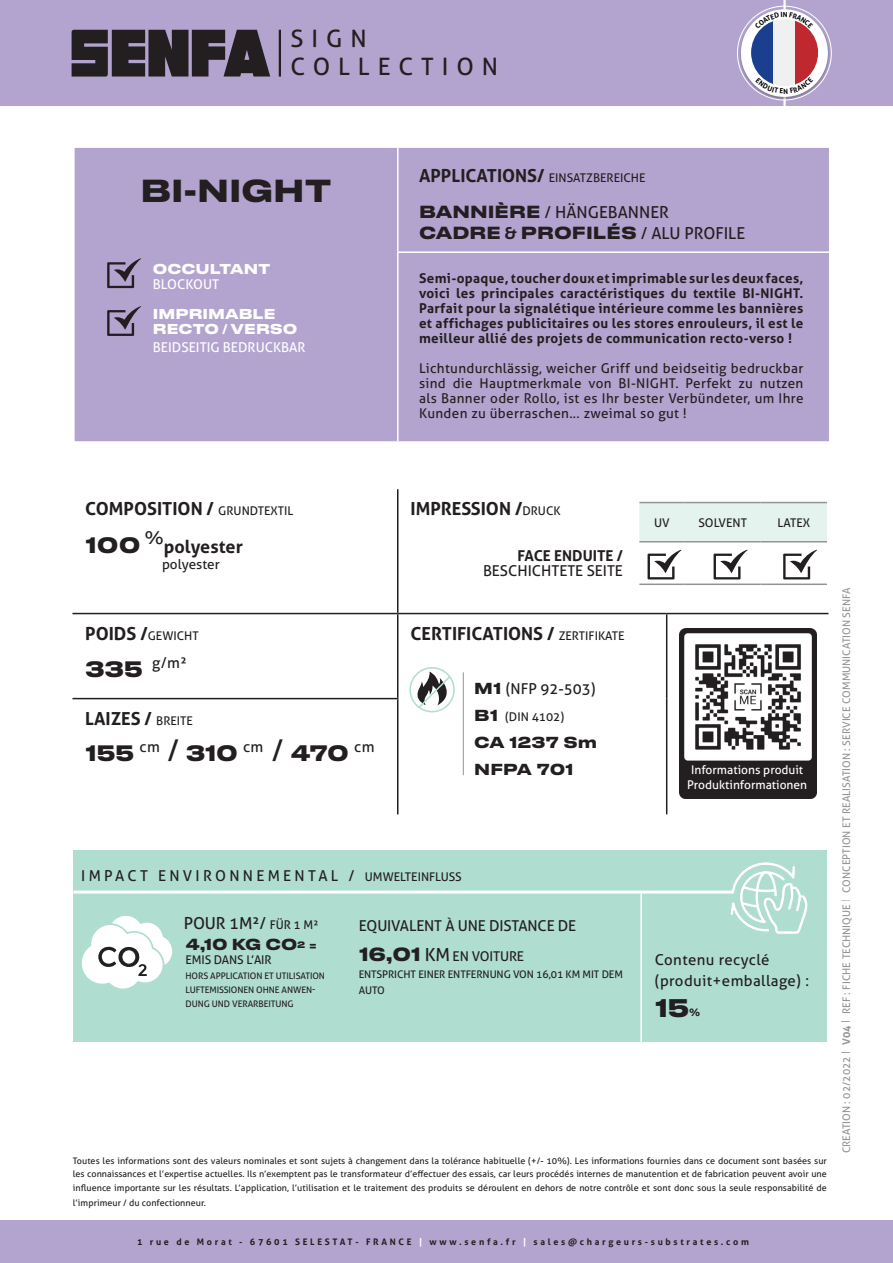
<style>
.page{position:relative;width:893px;height:1263px;background:#fff}
.page>*{position:absolute;margin:0;border:0;box-sizing:border-box;transform-origin:0 0}
.t1{font:700 30px "Druk Text Wide";letter-spacing:-.01em;color:#231f20}
.t2{font:24px "Aller";letter-spacing:.33em;color:#231f20}
.t3{font:700 24px "Druk Text Wide";color:#231f20}
.t4{font:700 21px "Druk Text Wide";letter-spacing:-.025em;color:#231f20}
.t5{font:700 18px "Aller";color:#231f20}
.t6{font:16.5px "Aller";color:#231f20}
.t7{font:700 16.5px "Druk Text Wide";color:#231f20}
.t8{font:15px/21px "Aller";letter-spacing:.01em;color:#231f20}
.t9{font:15px "Aller";letter-spacing:.22em;color:#231f20}
.t10{font:700 15px "Druk Text Wide";letter-spacing:-.01em;color:#231f20}
.t11{font:15px "Aller";letter-spacing:-.01em;color:#231f20}
.t12{font:700 15px "Aller";color:#231f20}
.t13{font:700 13.5px/15px "Aller";letter-spacing:.025em;color:#231f20;text-align:justify}
.t14{font:13.5px/15px "Aller";letter-spacing:.025em;color:#231f20;text-align:justify}
.t15{font:700 13.5px "Druk Text Wide";color:#fff}
.t16{font:13.5px "Aller";color:#fff}
.t17{font:13.5px "Aller";letter-spacing:-.01em;color:#231f20}
.t18{font:13.5px "Aller";color:#231f20}
.t19{font:12px "Aller";color:#231f20}
.t20{font:12px "Aller";color:#fff}
.t21{font:10.5px "Aller";color:#939598}
.t22{font:10.5px/16.5px "Aller";letter-spacing:-.01em;color:#231f20}
.t23{font:700 10.5px "Aller";color:#231f20}
.t24{font:9px/13.5px "Aller";letter-spacing:-.01em;color:#231f20;text-align:justify}
.t25{font:700 9px "Aller";letter-spacing:.3em;color:#231f20}
.s1{font-family:"Aller"}
.s2{font-weight:700;font-size:18px}
.s3{font-family:"Druk Text Wide";font-weight:700}
.s4{font-family:"Aller";font-weight:400}
.s5{font-weight:400;font-size:12px}
.s6{font-family:"Aller";font-weight:400;font-size:30px}
.s7{font-family:"Druk Text Wide";font-weight:700;font-size:15px}
.s8{font-size:12px}
.s9{font-family:"Druk Text Wide";font-weight:700;font-size:18px}
.s10{font-size:18px}
.s11{font-size:8.7px}
.s12{font-family:"Aller";font-size:13.95px}
.s13{color:#fff}
.s14{font-size:9px}
.s15{font-weight:700}
.s16{font-size:9px;color:#bcbdc0}
</style>
<div class="page">
<img style="left:679px;top:628px;width:137px;height:170px">
<hr style="left:72px;top:613px;width:326px;height:1px;background:#231f20">
<hr style="left:398px;top:613px;width:269px;height:1px;background:#231f20">
<hr style="left:667px;top:613px;width:161px;height:1px;background:#231f20">
<hr style="left:72px;top:698px;width:326px;height:1px;background:#231f20">
<hr style="left:397px;top:489px;width:1px;height:124px;background:#231f20">
<hr style="left:397px;top:614px;width:1px;height:84px;background:#231f20">
<hr style="left:666px;top:614px;width:1px;height:85px;background:#231f20">
<hr style="left:397px;top:699px;width:1px;height:115px;background:#231f20">
<hr style="left:666px;top:699px;width:1px;height:115px;background:#231f20">
<div style="left:0;top:1220px;width:893px;height:43px;background:#b3a4cf"></div>
<div style="left:0;top:0;width:893px;height:105px;background:#b3a4cf"></div>
<svg style="left:72px;top:30px;width:198px;height:47px"></svg>
<hr style="left:279px;top:30px;width:2px;height:47px;background:#231f20">
<svg style="left:409px;top:667px;width:46px;height:46px"></svg>
<hr style="left:463px;top:672px;width:1px;height:103px;background:#939598">
<div style="left:75px;top:148px;width:754px;height:293px;background:#b3a4cf"></div>
<hr style="left:397px;top:148px;width:1px;height:103px;background:#fff">
<hr style="left:397px;top:251px;width:432px;height:2px;background:#fff">
<hr style="left:397px;top:253px;width:1px;height:188px;background:#fff">
<svg style="left:107px;top:258px;width:34px;height:30px"></svg>
<svg style="left:107px;top:306px;width:34px;height:30px"></svg>
<hr style="left:783px;top:0;width:3px;height:113px;background:#fff">
<img style="left:737px;top:0;width:94px;height:102px">
<div style="left:741px;top:9px;width:87px;height:88px;background:#fff;border-radius:50%"></div>
<svg style="left:751px;top:19px;width:22px;height:67px"></svg>
<div style="left:773px;top:19px;width:23px;height:67px;background:#f0f0f0"></div>
<svg style="left:796px;top:19px;width:22px;height:67px"></svg>
<div style="left:73px;top:850px;width:754px;height:192px;background:#afddcf"></div>
<svg style="left:729px;top:862px;width:79px;height:72px"></svg>
<hr style="left:73px;top:890px;width:660px;height:3px;background:#fff">
<svg style="left:81px;top:916px;width:92px;height:73px"></svg>
<div style="left:122px;top:950px;width:14px;height:14px;background:#fff;border-radius:50%"></div>
<div style="left:122px;top:950px;width:14px;height:14px;border:1px solid #231f20;border-radius:50%"></div>
<hr style="left:640px;top:893px;width:2px;height:167px;background:#fff">
<div style="left:681px;top:765px;width:133px;height:30px;background:#231f20"></div>
<hr style="left:639px;top:583px;width:46px;height:2px;background:#939598">
<hr style="left:685px;top:583px;width:76px;height:2px;background:#939598">
<hr style="left:761px;top:583px;width:66px;height:2px;background:#939598">
<svg style="left:639px;top:502px;width:188px;height:82px"></svg>
<svg style="left:755px;top:12px;width:58px;height:17px"></svg>
<svg style="left:756px;top:77px;width:57px;height:17px"></svg>
<p class="t2" style="left:291px;top:23px;width:78px">SIGN</p>
<p class="t2" style="left:291px;top:52px;width:209px">COLLECTION</p>
<p class="t1" style="left:140px;top:165px;width:193px">BI-NIGHT</p>
<p class="t15" style="left:153px;top:257px;width:119px">OCCULTANT</p>
<p class="t16" style="left:153px;top:276px;width:68px">BLOCKOUT</p>
<p class="t15" style="left:153px;top:302px;width:124px">IMPRIMABLE</p>
<p class="t15" style="left:153px;top:317px;width:146px">RECTO <span class="s1">/</span> VERSO</p>
<p class="t16" style="left:153px;top:339px;width:154px">BEIDSEITIG BEDRUCKBAR</p>
<p class="t19" style="left:419px;top:171px;width:228px"><span class="s2">APPLICATIONS/</span> EINSATZBEREICHE</p>
<p class="t6" style="left:419px;top:203px;width:251px"><span class="s3">BANNIÈRE</span> / HÄNGEBANNER</p>
<p class="t7" style="left:419px;top:219px;width:328px">CADRE <span class="s1">&amp;</span> PROFILÉS <span class="s4">/ ALU PROFILE</span></p>
<p class="t13" style="left:419px;top:271px;width:386px">Semi-opaque, toucher doux et imprimable sur les deux faces, voici les principales caractéristiques du textile BI-NIGHT.<br>Parfait pour la signalétique intérieure comme les bannières et affichages publicitaires ou les stores enrouleurs, il est le meilleur allié des projets de communication recto-verso !</p>
<p class="t14" style="left:419px;top:361px;width:386px">Lichtundurchlässig, weicher Griff und beidseitig bedruckbar sind die Hauptmerkmale von BI-NIGHT. Perfekt zu nutzen als Banner oder Rollo, ist es Ihr bester Verbündeter, um Ihre Kunden zu überraschen... zweimal so gut !</p>
<p class="t5" style="left:85px;top:498px;width:210px">COMPOSITION / <span class="s5">GRUNDTEXTIL</span></p>
<p class="t4" style="left:85px;top:527px;width:80px">100 <sup>%</sup></p>
<p class="t5" style="left:164px;top:535px;width:81px">polyester</p>
<p class="t18" style="left:162px;top:556px;width:59px">polyester</p>
<p class="t19" style="left:85px;top:628px;width:115px"><span class="s2">POIDS /</span>GEWICHT</p>
<p class="t4" style="left:85px;top:651px;width:59px">335</p>
<p class="t8" style="left:152px;top:652px;width:36px">g/m²</p>
<p class="t5" style="left:85px;top:707px;width:109px">LAIZES / <span class="s5">BREITE</span></p>
<p class="t4" style="left:85px;top:734px;width:291px">155 <sup>cm</sup> <span class="s6">/</span> 310 <sup>cm</sup> <span class="s6">/</span> 470 <sup>cm</sup></p>
<p class="t5" style="left:410px;top:498px;width:152px">IMPRESSION /<span class="s5">DRUCK</span></p>
<p class="t12" style="left:518px;top:546px;width:107px">FACE ENDUITE /</p>
<p class="t8" style="left:483px;top:560px;width:141px">BESCHICHTETE SEITE</p>
<p class="t5" style="left:410px;top:622px;width:216px">CERTIFICATIONS / <span class="s5">ZERTIFIKATE</span></p>
<p class="t8" style="left:474px;top:678px;width:123px"><span class="s3">M1</span> (NFP 92-503)</p>
<p class="t19" style="left:474px;top:709px;width:92px"><span class="s7">B1</span> (DIN 4102)</p>
<p class="t10" style="left:474px;top:729px;width:124px">CA 1237 Sm</p>
<p class="t10" style="left:474px;top:756px;width:101px">NFPA 701</p>
<p class="t19" style="left:654px;top:515px;width:17px">UV</p>
<p class="t19" style="left:698px;top:515px;width:50px">SOLVENT</p>
<p class="t19" style="left:777px;top:515px;width:34px">LATEX</p>
<p class="t20" style="left:691px;top:763px;width:114px">Informations produit</p>
<p class="t20" style="left:687px;top:777px;width:121px">Produktinformationen</p>
<p class="t9" style="left:81px;top:866px;width:382px">IMPACT ENVIRONNEMENTAL / <span class="s8">UMWELTEINFLUSS</span></p>
<p class="t6" style="left:184px;top:913px;width:136px">POUR 1M²/ <span class="s8">FÜR 1 M²</span></p>
<p class="t11" style="left:359px;top:917px;width:219px">EQUIVALENT À UNE DISTANCE DE</p>
<p class="t17" style="left:359px;top:948px;width:167px"><span class="s9">16,01</span> <span class="s10">KM</span> EN VOITURE</p>
<p class="t22" style="left:359px;top:966px;width:266px">ENTSPRICHT EINER ENTFERNUNG VON 16,01 KM MIT DEM<br>AUTO</p>
<p class="t10" style="left:186px;top:931px;width:133px">4,10 KG CO<span class="s11">2</span> <span class="s12">=</span></p>
<p class="t19" style="left:186px;top:952px;width:88px">EMIS DANS L’AIR</p>
<p class="t24" style="left:186px;top:968px;width:141px">HORS APPLICATION ET UTILISATION</p>
<p class="t24" style="left:186px;top:982px;width:131px;line-height:14.4px">LUFTEMISSIONEN OHNE ANWEN-<br>DUNG UND VERARBEITUNG</p>
<p class="t8" style="left:655px;top:949px;width:156px">Contenu recyclé (produit+emballage) :</p>
<p class="t3" style="left:655px;top:987px;width:36px">15</p>
<p class="t23" style="left:689px;top:1005px;width:13px">%</p>
<p class="t24" style="left:73px;top:1154px;width:755px">Toutes les informations sont des valeurs nominales et sont sujets à changement dans la tolérance habituelle (+/- 10%). Les informations fournies dans ce document sont basées sur les connaissances et l’expertise actuelles. Ils n’exemptent pas le transformateur d’effectuer des essais, car leurs procédés internes de manutention et de fabrication peuvent avoir une influence importante sur les résultats. L’application, l’utilisation et le traitement des produits se déroulent en dehors de notre contrôle et sont donc sous la seule responsabilité de</p>
<p class="t24" style="left:73px;top:1196px;width:135px">l’imprimeur / du confectionneur.</p>
<p class="t25" style="left:137px;top:1236px;width:613px">1 rue de Morat - 67601 SELESTAT- FRANCE <span class="s13">|</span> www.senfa.fr <span class="s13">|</span> sales@chargeurs-substrates.com</p>
<p class="t21" style="left:840px;top:1153px;width:567px;rotate:-90deg">CREATION : 02/2022 <span class="s14">|</span> <span class="s15">V04</span> <span class="s14">|</span> REF : FICHE TECHNIQUE <span class="s16">|</span> CONCEPTION ET REALISATION : SERVICE COMMUNICATION SENFA</p>
</div>
